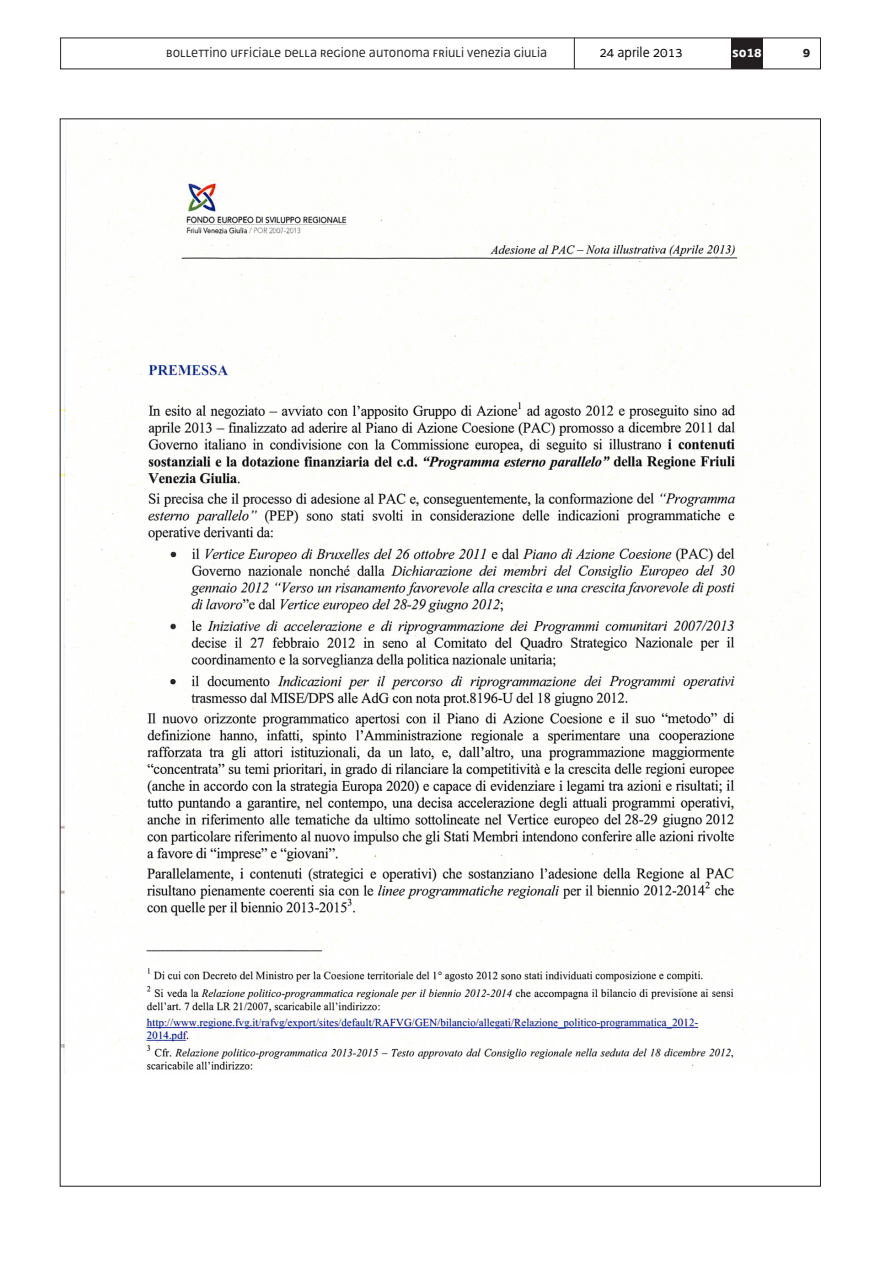
<style>
.page{position:relative;width:893px;height:1263px;background:#fff}
.page>*{position:absolute;margin:0;border:0;box-sizing:border-box;transform-origin:0 0}
.t1{font:15px "Decima UNI";color:#231f20}
.t2{font:15px "Decima WE";color:#000}
.t3{font:700 15px "Decima WE";color:#fff}
.t4{font:700 15px "Decima WE";color:#231f20}
</style>
<div class="page">
<div style="left:731px;top:38px;width:32px;height:31px;background:#231f20"></div>
<hr style="left:574px;top:38px;width:1px;height:31px;background:#231f20">
<img style="left:62px;top:121px;width:753px;height:953px">
<p class="t1" style="left:166px;top:43px;width:382px">bollettino ufficiale della regione autonoma friuli venezia giulia</p>
<p class="t2" style="left:599px;top:43px;width:85px">24 aprile 2013</p>
<p class="t3" style="left:732px;top:43px;width:31px">so18</p>
<p class="t4" style="left:803px;top:43px;width:9px">9</p>
</div>
